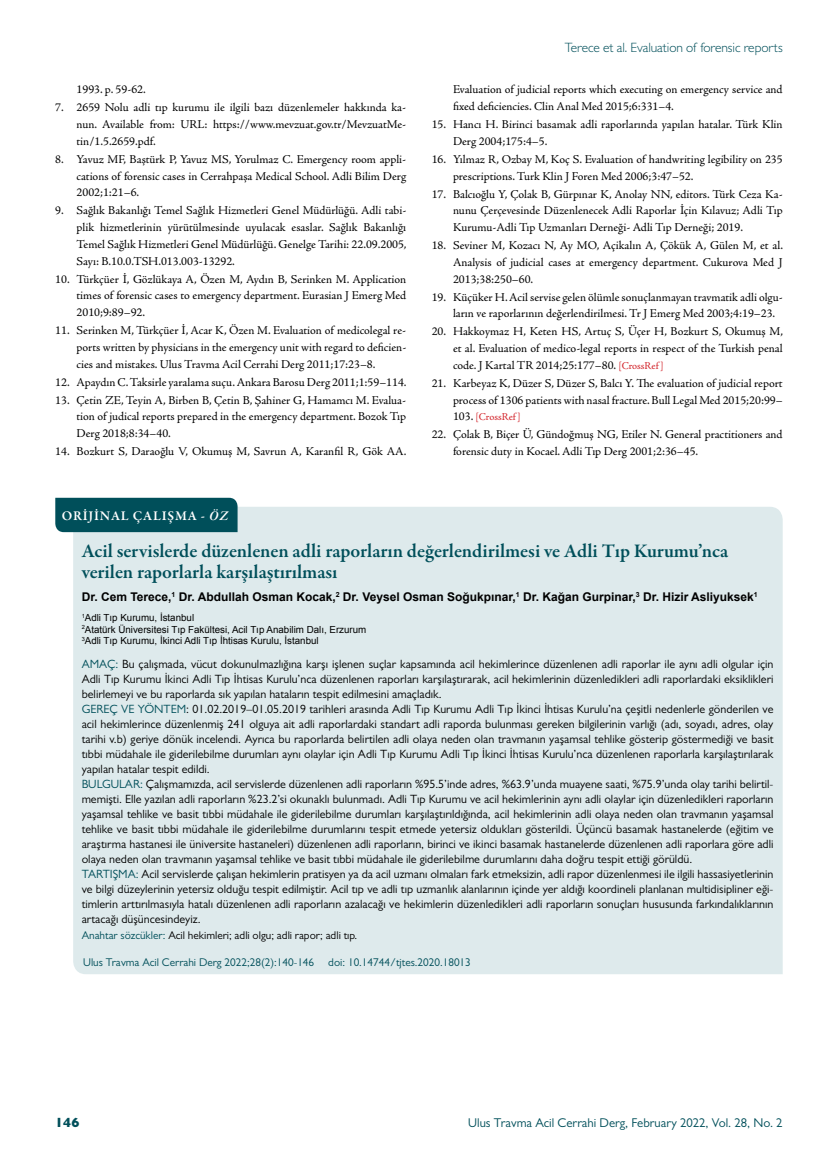
<style>
.page{position:relative;width:838px;height:1170px;background:#fff}
.page>*{position:absolute;margin:0;border:0;box-sizing:border-box;transform-origin:0 0}
.t1{font:600 19.5px/21px "Garamond Premr Pro";color:#004f5a}
.t2{font:300 13.5px "Gill Sans MT Pro";letter-spacing:-.005em;color:#004f5a}
.t3{font:600 13.5px "Garamond Premr Pro";letter-spacing:.055em;color:#fff}
.t4{font:800 13.5px "Gill Sans MT Pro";color:#004f5a}
.t5{font:12.75px "Gill Sans MT Pro";color:#004f5a}
.t6{font:12px/16.8px "Adobe Jenson Pro";color:#000;text-align:justify}
.t7{font:12px/15px "Gill Sans MT Pro";color:#000}
.t8{font:700 12px "Arial";color:#000}
.t9{font:11.25px "Gill Sans MT Pro";color:#004f5a}
.t10{font:11.25px "Gill Sans MT Pro";color:#000}
.t11{font:10.5px "Adobe Jenson Pro";letter-spacing:-.005em;color:#d2232a}
.t12{font:9.75px/11.7px "Arial";color:#000}
.s1{font-style:italic}
.s2{font-size:10.5px;color:#d2232a}
.s3{font-size:12px;color:#000}
.s4{color:#004f5a}
</style>
<div class="page">
<div style="left:73px;top:506px;width:709px;height:468px;background:#deeaec"></div>
<div style="left:55px;top:497px;width:182px;height:35px;background:#004f5a"></div>
<p class="t6" style="left:77px;top:81px;width:71px">1993. p. 59-62.</p>
<p class="t6" style="left:77px;top:99px;width:331px;text-indent:-21px">7. 2659 Nolu adli tıp kurumu ile ilgili bazı düzenlemeler hakkında ka&shy;nun. Available from: URL: https://www.mevzuat.gov.tr/MevzuatMe&shy;tin/1.5.2659.pdf.</p>
<p class="t6" style="left:77px;top:151px;width:331px;text-indent:-21px">8. Yavuz MF, Baştürk P, Yavuz MS, Yorulmaz C. Emergency room appli&shy;cations of forensic cases in Cerrahpaşa Medical School. Adli Bilim Derg 2002;1:21–6.</p>
<p class="t6" style="left:77px;top:202px;width:331px;text-indent:-21px">9. Sağlık Bakanlığı Temel Sağlık Hizmetleri Genel Müdürlüğü. Adli tabi&shy;plik hizmetlerinin yürütülmesinde uyulacak esaslar. Sağlık Bakanlığı Temel Sağlık Hizmetleri Genel Müdürlüğü. Genelge Tarihi: 22.09.2005, Sayı: B.10.0.TSH.013.003-13292.</p>
<p class="t6" style="left:77px;top:271px;width:331px;text-indent:-21px">10. Türkçüer İ, Gözlükaya A, Özen M, Aydın B, Serinken M. Application times of forensic cases to emergency department. Eurasian J Emerg Med 2010;9:89–92.</p>
<p class="t6" style="left:77px;top:322px;width:331px;text-indent:-21px">11. Serinken M, Türkçüer İ, Acar K, Özen M. Evaluation of medicolegal re&shy;ports written by physicians in the emergency unit with regard to deficien&shy;cies and mistakes. Ulus Travma Acil Cerrahi Derg 2011;17:23–8.</p>
<p class="t6" style="left:55px;top:373px;width:353px">12. Apaydın C. Taksirle yaralama suçu. Ankara Barosu Derg 2011;1:59–114.</p>
<p class="t6" style="left:77px;top:392px;width:331px;text-indent:-21px">13. Çetin ZE, Teyin A, Birben B, Çetin B, Şahiner G, Hamamcı M. Evalua&shy;tion of judical reports prepared in the emergency department. Bozok Tıp Derg 2018;8:34–40.</p>
<p class="t6" style="left:55px;top:443px;width:353px">14. Bozkurt S, Daraoğlu V, Okumuş M, Savrun A, Karanfil R, Gök AA.</p>
<p class="t3" style="left:62px;top:507px;width:168px">ORİJİNAL ÇALIŞMA - <span class="s1">ÖZ</span></p>
<p class="t2" style="left:565px;top:39px;width:219px">Terece et al. Evaluation of forensic reports</p>
<p class="t6" style="left:453px;top:81px;width:331px">Evaluation of judicial reports which executing on emergency service and fixed deficiencies. Clin Anal Med 2015;6:331–4.</p>
<p class="t6" style="left:453px;top:116px;width:331px;text-indent:-21px">15. Hancı H. Birinci basamak adli raporlarında yapılan hatalar. Türk Klin<br>Derg 2004;175:4–5.</p>
<p class="t6" style="left:453px;top:151px;width:331px;text-indent:-21px">16. Yılmaz R, Ozbay M, Koç S. Evaluation of handwriting legibility on 235 prescriptions. Turk Klin J Foren Med 2006;3:47–52.</p>
<p class="t6" style="left:453px;top:186px;width:331px;text-indent:-21px">17. Balcıoğlu Y, Çolak B, Gürpınar K, Anolay NN, editors. Türk Ceza Ka&shy;nunu Çerçevesinde Düzenlenecek Adli Raporlar İçin Kılavuz; Adli Tıp Kurumu-Adli Tıp Uzmanları Derneği- Adli Tıp Derneği; 2019.</p>
<p class="t6" style="left:453px;top:237px;width:331px;text-indent:-21px">18. Seviner M, Kozacı N, Ay MO, Açikalın A, Çökük A, Gülen M, et al.<br>Analysis of judicial cases at emergency department. Cukurova Med J 2013;38:250–60.</p>
<p class="t6" style="left:453px;top:289px;width:331px;text-indent:-21px">19. Küçüker H. Acil servise gelen ölümle sonuçlanmayan travmatik adli olgu&shy;ların ve raporlarının değerlendirilmesi. Tr J Emerg Med 2003;4:19–23.</p>
<p class="t6" style="left:453px;top:323px;width:331px;text-indent:-21px">20. Hakkoymaz H, Keten HS, Artuç S, Üçer H, Bozkurt S, Okumuş M, et al. Evaluation of medico-legal reports in respect of the Turkish penal code. J Kartal TR 2014;25:177–80. <span class="s2">[CrossRef ]</span></p>
<p class="t6" style="left:432px;top:375px;width:352px;text-align:right">21. Karbeyaz K, Düzer S, Düzer S, Balcı Y. The evaluation of judicial report process of 1306 patients with nasal fracture. Bull Legal Med 2015;20:99–</p>
<p class="t11" style="left:453px;top:411px;width:69px"><span class="s3">103.</span> [CrossRef ]</p>
<p class="t6" style="left:453px;top:426px;width:331px;text-indent:-21px">22. Çolak B, Biçer Ü, Gündoğmuş NG, Etiler N. General practitioners and forensic duty in Kocael. Adli Tıp Derg 2001;2:36–45.</p>
<h1 class="t1" style="left:82px;top:540px;width:648px">Acil servislerde düzenlenen adli raporların değerlendirilmesi ve Adli Tıp Kurumu’nca verilen raporlarla karşılaştırılması</h1>
<p class="t8" style="left:82px;top:588px;width:677px">Dr. Cem Terece,<sup>1</sup> Dr. Abdullah Osman Kocak,<sup>2</sup> Dr. Veysel Osman Soğukpınar,<sup>1</sup> Dr. Kağan Gurpinar,<sup>3</sup> Dr. Hizir Asliyuksek<sup>1</sup></p>
<p class="t12" style="left:82px;top:611px;width:286px"><sup>1</sup>Adli Tıp Kurumu, İstanbul<br><sup>2</sup>Atatürk Üniversitesi Tıp Fakültesi, Acil Tıp Anabilim Dalı, Erzurum<br><sup>3</sup>Adli Tıp Kurumu, İkinci Adli Tıp İhtisas Kurulu, İstanbul</p>
<p class="t7" style="left:82px;top:656px;width:693px"><span class="s4">AMAÇ:</span> Bu çalışmada, vücut dokunulmazlığına karşı işlenen suçlar kapsamında acil hekimlerince düzenlenen adli raporlar ile aynı adli olgular için Adli Tıp Kurumu İkinci Adli Tıp İhtisas Kurulu’nca düzenlenen raporları karşılaştırarak, acil hekimlerinin düzenledikleri adli raporlardaki eksiklikleri belirlemeyi ve bu raporlarda sık yapılan hataların tespit edilmesini amaçladık.<br><span class="s4">GEREÇ VE YÖNTEM</span>: 01.02.2019–01.05.2019 tarihleri arasında Adli Tıp Kurumu Adli Tıp İkinci İhtisas Kurulu’na çeşitli nedenlerle gönderilen ve acil hekimlerince düzenlenmiş 241 olguya ait adli raporlardaki standart adli raporda bulunması gereken bilgilerinin varlığı (adı, soyadı, adres, olay tarihi v.b) geriye dönük incelendi. Ayrıca bu raporlarda belirtilen adli olaya neden olan travmanın yaşamsal tehlike gösterip göstermediği ve basit tıbbi müdahale ile giderilebilme durumları aynı olaylar için Adli Tıp Kurumu Adli Tıp İkinci İhtisas Kurulu’nca düzenlenen raporlarla karşılaştırılarak yapılan hatalar tespit edildi.<br><span class="s4">BULGULAR:</span> Çalışmamızda, acil servislerde düzenlenen adli raporların %95.5’inde adres, %63.9’unda muayene saati, %75.9’unda olay tarihi belirtil&shy;memişti. Elle yazılan adli raporların %23.2’si okunaklı bulunmadı. Adli Tıp Kurumu ve acil hekimlerinin aynı adli olaylar için düzenledikleri raporların yaşamsal tehlike ve basit tıbbi müdahale ile giderilebilme durumları karşılaştırıldığında, acil hekimlerinin adli olaya neden olan travmanın yaşamsal tehlike ve basit tıbbi müdahale ile giderilebilme durumlarını tespit etmede yetersiz oldukları gösterildi. Üçüncü basamak hastanelerde (eğitim ve araştırma hastanesi ile üniversite hastaneleri) düzenlenen adli raporların, birinci ve ikinci basamak hastanelerde düzenlenen adli raporlara göre adli olaya neden olan travmanın yaşamsal tehlike ve basit tıbbi müdahale ile giderilebilme durumlarını daha doğru tespit ettiği görüldü.<br><span class="s4">TARTIŞMA:</span> Acil servislerde çalışan hekimlerin pratisyen ya da acil uzmanı olmaları fark etmeksizin, adli rapor düzenlenmesi ile ilgili hassasiyetlerinin ve bilgi düzeylerinin yetersiz olduğu tespit edilmiştir. Acil tıp ve adli tıp uzmanlık alanlarının içinde yer aldığı koordineli planlanan multidisipliner eği&shy;timlerin arttırılmasıyla hatalı düzenlenen adli raporların azalacağı ve hekimlerin düzenledikleri adli raporların sonuçları hususunda farkındalıklarının artacağı düşüncesindeyiz.</p>
<p class="t10" style="left:82px;top:928px;width:277px"><span class="s4">Anahtar sözcükler:</span> Acil hekimleri; adli olgu; adli rapor; adli tıp.</p>
<p class="t9" style="left:83px;top:955px;width:389px">Ulus Travma Acil Cerrahi Derg 2022;28(2):140-146 doi: 10.14744/tjtes.2020.18013</p>
<p class="t4" style="left:55px;top:1114px;width:26px">146</p>
<p class="t5" style="left:468px;top:1115px;width:316px">Ulus Travma Acil Cerrahi Derg, February 2022, Vol. 28, No. 2</p>
</div>
